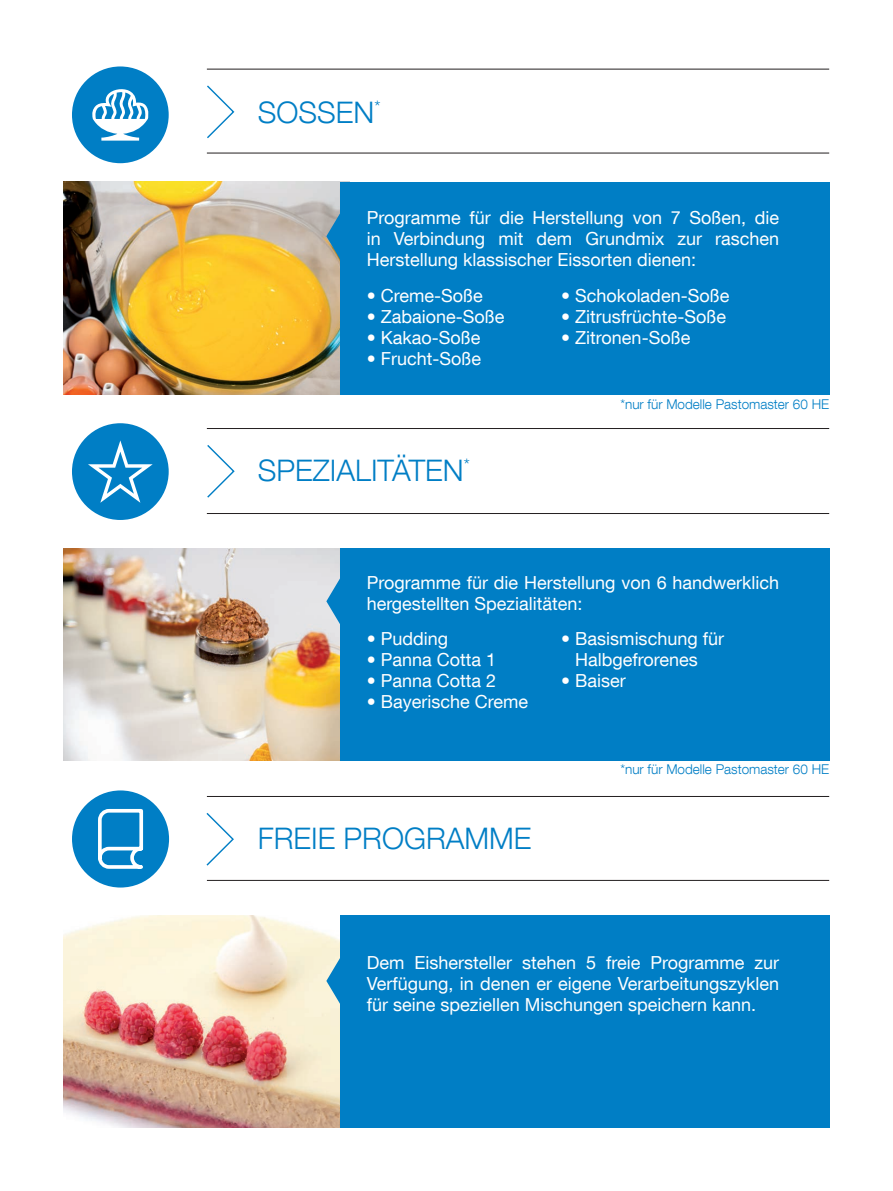
<style>
.page{position:relative;width:893px;height:1191px;background:#fff}
.page>*{position:absolute;margin:0;border:0;box-sizing:border-box;transform-origin:0 0}
.t1{font:300 29.7px "Helvetica Neue LT Com";color:#007ec5}
.t2{font:18px/21px "Helvetica Neue LT Com";color:#fff;text-align:justify}
.t3{font:300 13.5px "Helvetica Neue LT Com";color:#007ec5}
</style>
<div class="page">
<img style="left:64px;top:915px;width:276px;height:212px">
<img style="left:64px;top:548px;width:276px;height:213px">
<img style="left:64px;top:182px;width:276px;height:212px">
<hr style="left:207px;top:69px;width:622px;height:1px;background:#231f20">
<hr style="left:207px;top:153px;width:622px;height:1px;background:#231f20">
<svg style="left:207px;top:85px;width:28px;height:54px"></svg>
<div style="left:72px;top:66px;width:97px;height:97px;background:#007ec5;border-radius:50%"></div>
<svg style="left:92px;top:89px;width:57px;height:52px"></svg>
<div style="left:340px;top:915px;width:489px;height:212px;background:#007ec5"></div>
<svg style="left:326px;top:956px;width:14px;height:50px"></svg>
<div style="left:72px;top:423px;width:97px;height:97px;background:#007ec5;border-radius:50%"></div>
<svg style="left:88px;top:440px;width:65px;height:63px"></svg>
<hr style="left:207px;top:428px;width:622px;height:1px;background:#231f20">
<hr style="left:207px;top:513px;width:622px;height:1px;background:#231f20">
<svg style="left:207px;top:445px;width:28px;height:53px"></svg>
<div style="left:340px;top:548px;width:489px;height:213px;background:#007ec5"></div>
<svg style="left:326px;top:576px;width:14px;height:50px"></svg>
<hr style="left:207px;top:796px;width:622px;height:1px;background:#231f20">
<hr style="left:207px;top:880px;width:622px;height:1px;background:#231f20">
<svg style="left:206px;top:813px;width:28px;height:53px"></svg>
<div style="left:72px;top:790px;width:97px;height:97px;background:#007ec5;border-radius:50%"></div>
<svg style="left:98px;top:808px;width:46px;height:61px"></svg>
<div style="left:340px;top:182px;width:489px;height:212px;background:#007ec5"></div>
<svg style="left:326px;top:211px;width:14px;height:50px"></svg>
<h1 class="t1" style="left:258px;top:94px;width:124px">SOSSEN<sup>*</sup></h1>
<p class="t2" style="left:367px;top:207px;width:414px">Programme für die Herstellung von 7 Soßen, die in Verbindung mit dem Grundmix zur raschen Herstellung klassischer Eissorten dienen:</p>
<p class="t2" style="left:367px;top:285px;width:118px">• Creme-Soße</p>
<p class="t2" style="left:367px;top:306px;width:139px">• Zabaione-Soße</p>
<p class="t2" style="left:367px;top:327px;width:115px">• Kakao-Soße</p>
<p class="t2" style="left:367px;top:348px;width:116px">• Frucht-Soße</p>
<p class="t2" style="left:561px;top:285px;width:170px">• Schokoladen-Soße</p>
<p class="t2" style="left:561px;top:306px;width:166px">• Zitrusfrüchte-Soße</p>
<p class="t2" style="left:561px;top:327px;width:131px">• Zitronen-Soße</p>
<h1 class="t1" style="left:258px;top:452px;width:213px">SPEZIALITÄTEN<sup>*</sup></h1>
<p class="t3" style="left:620px;top:396px;width:210px">*nur für Modelle Pastomaster 60 HE</p>
<p class="t2" style="left:367px;top:572px;width:414px">Programme für die Herstellung von 6 handwerklich hergestellten Spezialitäten:</p>
<p class="t2" style="left:367px;top:627px;width:83px">• Pudding</p>
<p class="t2" style="left:367px;top:648px;width:131px">• Panna Cotta 1</p>
<p class="t2" style="left:367px;top:669px;width:131px">• Panna Cotta 2</p>
<p class="t2" style="left:367px;top:690px;width:163px">• Bayerische Creme</p>
<p class="t2" style="left:575px;top:627px;width:150px;text-indent:-14px">• Basismischung für<br>Halbgefrorenes</p>
<p class="t2" style="left:561px;top:669px;width:66px">• Baiser</p>
<h1 class="t1" style="left:258px;top:820px;width:275px">FREIE PROGRAMME</h1>
<p class="t3" style="left:620px;top:761px;width:210px">*nur für Modelle Pastomaster 60 HE</p>
<p class="t2" style="left:367px;top:951px;width:414px">Dem Eishersteller stehen 5 freie Programme zur Verfügung, in denen er eigene Verarbeitungszyklen für seine speziellen Mischungen speichern kann.</p>
</div>
